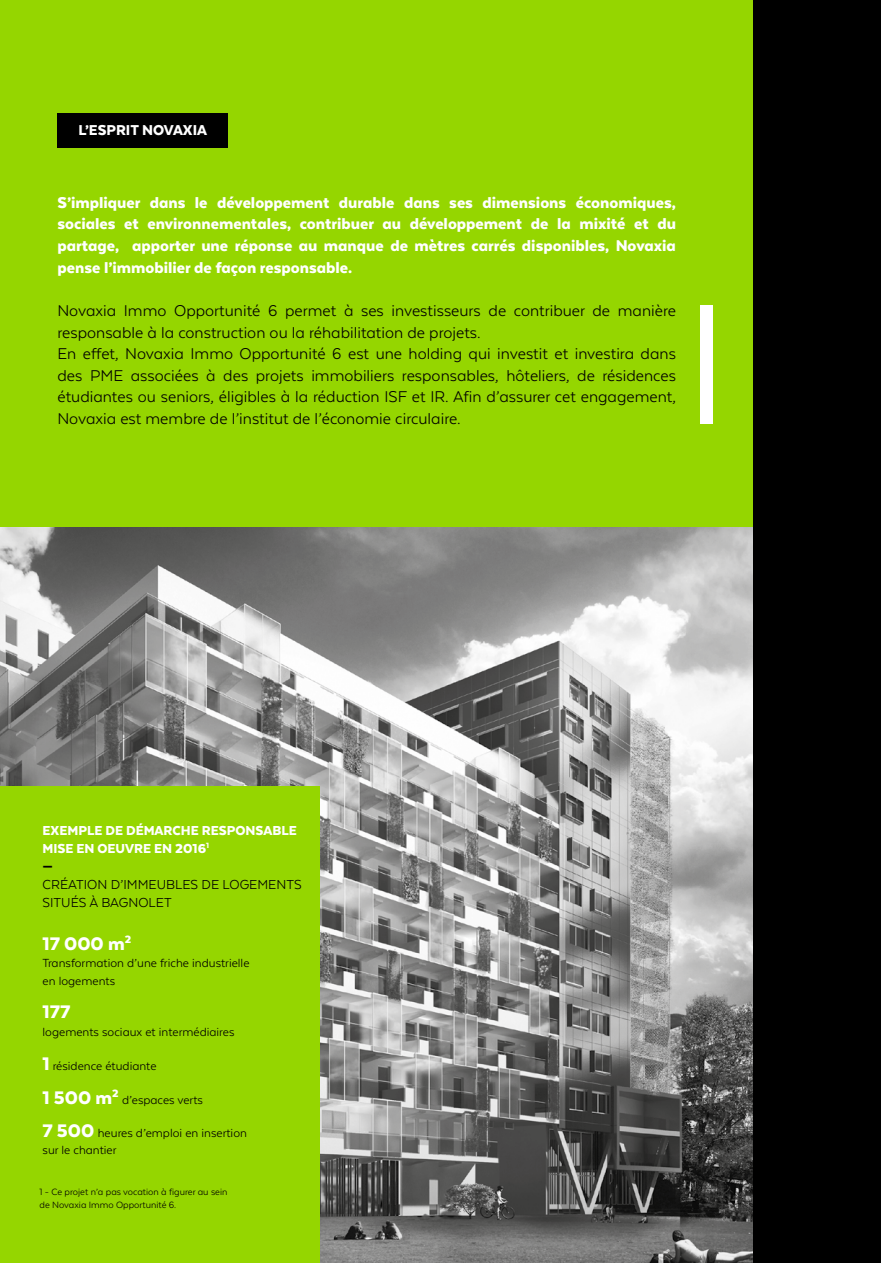
<style>
.page{position:relative;width:881px;height:1263px;background:#fff}
.page>*{position:absolute;margin:0;border:0;box-sizing:border-box;transform-origin:0 0}
.t1{font:900 21px "Texta Alt";color:#fff}
.t2{font:18px/21.6px "Texta Alt";color:#000}
.t3{font:900 18px/21.6px "Texta Alt";color:#fff;text-align:justify}
.t4{font:900 16.5px "Texta Alt";color:#fff}
.t5{font:900 15px/18px "Texta Alt";color:#fff}
.t6{font:15px/18px "Texta Alt";color:#000}
.t7{font:13.5px/18px "Texta Alt";color:#000}
.t8{font:10.5px/12.6px "Texta Alt";color:#000}
.s1{color:#000}
.s2{font-weight:900;font-size:21px;color:#fff}
</style>
<div class="page">
<div style="left:0;top:0;width:880px;height:1263px;background:#95d600"></div>
<img style="left:0;top:527px;width:753px;height:736px">
<div style="left:699px;top:305px;width:13px;height:118px;background:#fff"></div>
<div style="left:57px;top:113px;width:170px;height:34px;background:#000"></div>
<div style="left:0;top:787px;width:319px;height:476px;background:#95d600"></div>
<div style="left:753px;top:0;width:127px;height:1263px;background:#000"></div>
<p class="t4" style="left:79px;top:122px;width:130px">L’ESPRIT NOVAXIA</p>
<p class="t3" style="left:57px;top:191px;width:619px">S’impliquer dans le développement durable dans ses dimensions économiques, sociales et environnementales, contribuer au développement de la mixité et du partage, apporter une réponse au manque de mètres carrés disponibles, Novaxia pense l’immobilier de façon responsable.</p>
<p class="t2" style="left:57px;top:299px;width:619px">Novaxia Immo Opportunité 6 permet à ses investisseurs de contribuer de manière responsable à la construction ou la réhabilitation de projets.<br>En effet, Novaxia Immo Opportunité 6 est une holding qui investit et investira dans des PME associées à des projets immobiliers responsables, hôteliers, de résidences étudiantes ou seniors, éligibles à la réduction ISF et IR. Afin d’assurer cet engagement, Novaxia est membre de l’institut de l’économie circulaire.</p>
<p class="t5" style="left:43px;top:821px;width:256px">EXEMPLE DE DÉMARCHE RESPONSABLE<br>MISE EN OEUVRE EN 2016<sup>1<br></sup><span class="s1">—</span></p>
<p class="t6" style="left:43px;top:875px;width:260px">CRÉATION D’IMMEUBLES DE LOGEMENTS<br>SITUÉS À BAGNOLET</p>
<p class="t1" style="left:43px;top:933px;width:90px">17 000 m<sup>2</sup></p>
<p class="t7" style="left:43px;top:953px;width:208px">Transformation d’une friche industrielle en logements</p>
<p class="t1" style="left:43px;top:1001px;width:29px">177</p>
<p class="t7" style="left:43px;top:1023px;width:193px">logements sociaux et intermédiaires</p>
<p class="t7" style="left:43px;top:1057px;width:115px"><span class="s2">1</span> résidence étudiante</p>
<p class="t1" style="left:43px;top:1086px;width:78px">1 500 m<sup>2</sup></p>
<p class="t7" style="left:122px;top:1090px;width:82px">d’espaces verts</p>
<p class="t7" style="left:43px;top:1125px;width:206px;line-height:16.2px"><span class="s2">7 500</span> heures d’emploi en insertion sur le chantier</p>
<p class="t8" style="left:39px;top:1185px;width:189px">1 - Ce projet n’a pas vocation à figurer au sein de Novaxia Immo Opportunité 6.</p>
</div>
